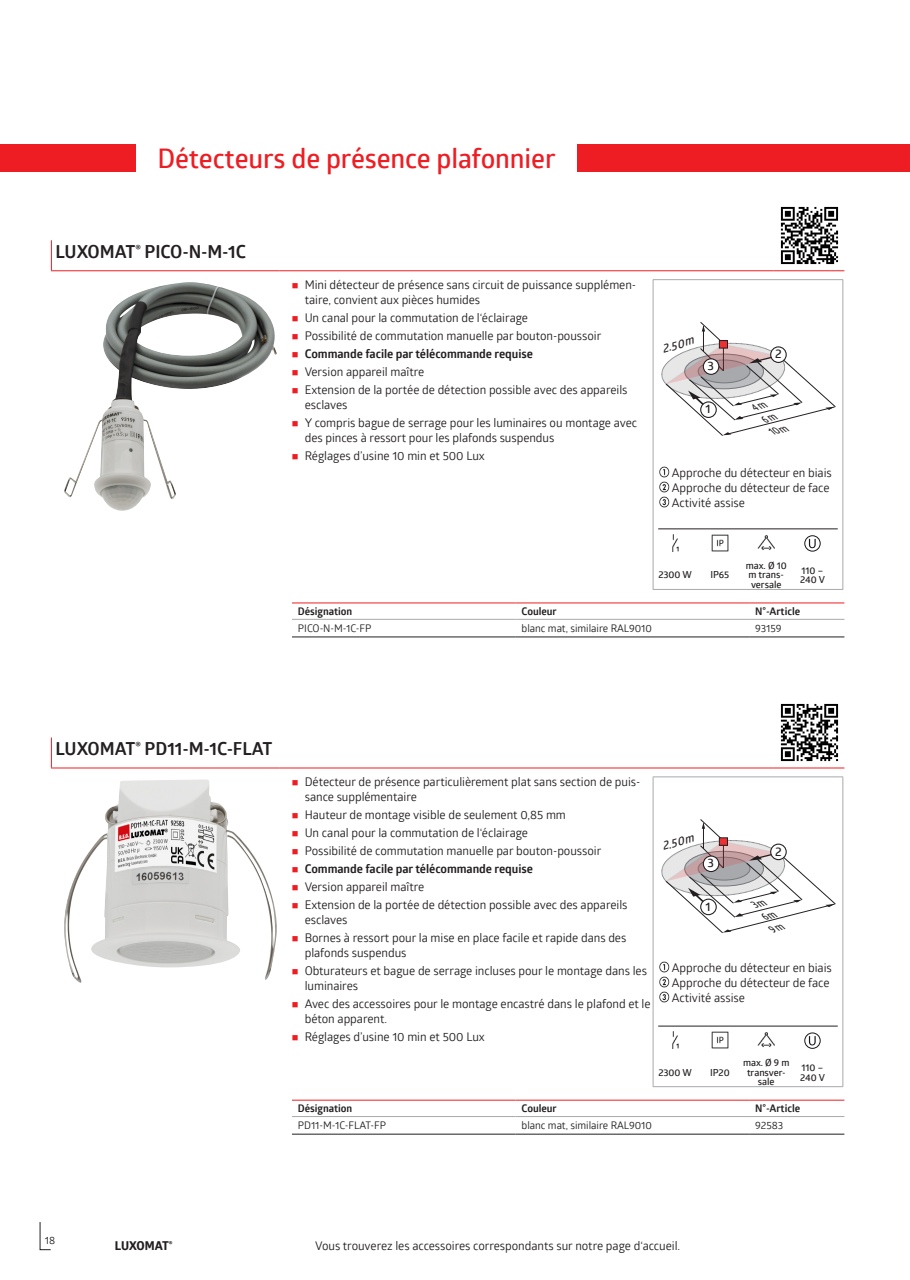
<style>
.page{position:relative;width:910px;height:1280px;background:#fff}
.page>*{position:absolute;margin:0;border:0;box-sizing:border-box;transform-origin:0 0}
.Kolumnentitel_Node_0{font:600 27px "Glober";letter-spacing:-.005em;color:#ee1d23}
.Produkt_Überschrift{font:700 18px "Glober";letter-spacing:-.005em;color:#231f20}
.t1{font:600 12.3px "Glober";color:#231f20}
.MASTER_Glober{font:12px/15px "Glober";letter-spacing:-.005em;color:#231f20}
.t2{font:700 12px "Glober";letter-spacing:-.005em;color:#231f20}
.Kolumnentitel_Node_0-2{font:700 12px "Globerx";letter-spacing:-.01em;color:#231f20}
.t3{font:italic 600 11.85px "Glober";color:#231f20;scale:.96 1}
.Produkttabelle_Körpe{font:10.5px "Glober";letter-spacing:-.005em;color:#231f20}
.Produkttabelle_Kopfz{font:700 10.5px "Glober";letter-spacing:-.005em;color:#231f20}
.Icon_Values_Condense{font:600 9.75px/9.8px "Glober";letter-spacing:-.005em;color:#231f20}
.Kolumnentitel_Node_0-3{font:700 7.05px "Globerx";color:#231f20}
</style>
<div class="page">
<div style="left:0;top:145px;width:901px;height:27px;background:#ee1d23"></div>
<svg style="left:39px;top:1222px;width:12px;height:28px"></svg>
<div style="left:901px;top:145px;width:9px;height:27px;background:#ee1d23"></div>
<div style="left:136px;top:140px;width:440px;height:36px;background:#fff"></div>
<hr style="left:773px;top:270px;width:71px;height:1px;background:#ee1d23">
<hr style="left:51px;top:240px;width:1px;height:30px;background:#ee1d23">
<hr style="left:51px;top:270px;width:213px;height:1px;background:#ee1d23">
<svg style="left:264px;top:270px;width:15px;height:1px"></svg>
<hr style="left:279px;top:270px;width:494px;height:1px;background:#ee1d23">
<img style="left:780px;top:206px;width:59px;height:59px">
<img style="left:64px;top:282px;width:213px;height:229px">
<hr style="left:653px;top:280px;width:1px;height:309px;background:#a8a9ad">
<hr style="left:653px;top:279px;width:190px;height:1px;background:#a8a9ad">
<hr style="left:842px;top:280px;width:1px;height:309px;background:#a8a9ad">
<hr style="left:653px;top:589px;width:190px;height:1px;background:#a8a9ad">
<svg style="left:659px;top:467px;width:11px;height:40px"></svg>
<hr style="left:658px;top:529px;width:180px;height:1px;background:#231f20">
<img style="left:672px;top:535px;width:7px;height:17px">
<img style="left:711px;top:535px;width:17px;height:17px">
<img style="left:758px;top:535px;width:17px;height:16px">
<div style="left:804px;top:535px;width:17px;height:16px;border:1px solid #17141a;border-radius:50%"></div>
<svg style="left:809px;top:539px;width:7px;height:9px"></svg>
<svg style="left:292px;top:618px;width:552px;height:1px"></svg>
<hr style="left:292px;top:637px;width:224px;height:1px;background:#231f20">
<hr style="left:516px;top:637px;width:233px;height:1px;background:#231f20">
<hr style="left:749px;top:637px;width:95px;height:1px;background:#231f20">
<hr style="left:292px;top:603px;width:224px;height:1px;background:#ee1d23">
<hr style="left:292px;top:619px;width:224px;height:1px;background:#a8a9ad">
<hr style="left:516px;top:619px;width:233px;height:1px;background:#a8a9ad">
<hr style="left:749px;top:619px;width:95px;height:1px;background:#a8a9ad">
<hr style="left:516px;top:603px;width:233px;height:1px;background:#ee1d23">
<hr style="left:749px;top:603px;width:95px;height:1px;background:#ee1d23">
<hr style="left:773px;top:768px;width:71px;height:1px;background:#ee1d23">
<hr style="left:51px;top:737px;width:1px;height:31px;background:#ee1d23">
<hr style="left:51px;top:768px;width:213px;height:1px;background:#ee1d23">
<svg style="left:264px;top:768px;width:15px;height:1px"></svg>
<hr style="left:279px;top:768px;width:494px;height:1px;background:#ee1d23">
<img style="left:780px;top:703px;width:59px;height:59px">
<img style="left:64px;top:779px;width:213px;height:204px">
<hr style="left:653px;top:777px;width:1px;height:309px;background:#a8a9ad">
<hr style="left:653px;top:776px;width:190px;height:1px;background:#a8a9ad">
<hr style="left:842px;top:777px;width:1px;height:309px;background:#a8a9ad">
<hr style="left:653px;top:1086px;width:190px;height:1px;background:#a8a9ad">
<svg style="left:659px;top:961px;width:11px;height:41px"></svg>
<hr style="left:658px;top:1026px;width:180px;height:1px;background:#231f20">
<img style="left:672px;top:1032px;width:7px;height:17px">
<img style="left:711px;top:1032px;width:17px;height:17px">
<img style="left:758px;top:1032px;width:17px;height:16px">
<div style="left:804px;top:1032px;width:17px;height:17px;border:1px solid #17141a;border-radius:50%"></div>
<svg style="left:809px;top:1036px;width:7px;height:9px"></svg>
<hr style="left:292px;top:1134px;width:224px;height:1px;background:#231f20">
<hr style="left:516px;top:1134px;width:233px;height:1px;background:#231f20">
<hr style="left:749px;top:1134px;width:95px;height:1px;background:#231f20">
<hr style="left:292px;top:1100px;width:224px;height:1px;background:#ee1d23">
<hr style="left:292px;top:1116px;width:224px;height:1px;background:#a8a9ad">
<hr style="left:516px;top:1116px;width:233px;height:1px;background:#a8a9ad">
<hr style="left:749px;top:1116px;width:95px;height:1px;background:#a8a9ad">
<hr style="left:516px;top:1100px;width:233px;height:1px;background:#ee1d23">
<hr style="left:749px;top:1100px;width:95px;height:1px;background:#ee1d23">
<svg style="left:661px;top:322px;width:175px;height:114px"></svg>
<svg style="left:661px;top:819px;width:175px;height:114px"></svg>
<p class="Kolumnentitel_Node_0" style="left:157px;top:139px;width:400px">Détecteurs de présence plafonnier</p>
<p class="Produkt_Überschrift" style="left:56px;top:239px;width:192px">LUXOMAT<sup>®</sup> PICO-N-M-1C</p>
<p class="MASTER_Glober" style="left:305px;top:276px;width:333px">Mini détecteur de présence sans circuit de puissance supplémen&shy;taire, convient aux pièces humides</p>
<p class="MASTER_Glober" style="left:305px;top:309px;width:225px">Un canal pour la commutation de l‘éclairage</p>
<p class="MASTER_Glober" style="left:305px;top:327px;width:298px">Possibilité de commutation manuelle par bouton-poussoir</p>
<p class="t2" style="left:305px;top:345px;width:230px">Commande facile par télécommande requise</p>
<p class="MASTER_Glober" style="left:305px;top:363px;width:121px">Version appareil maître</p>
<p class="MASTER_Glober" style="left:305px;top:381px;width:324px">Extension de la portée de détection possible avec des appareils esclaves</p>
<p class="MASTER_Glober" style="left:305px;top:414px;width:334px">Y compris bague de serrage pour les luminaires ou montage avec des pinces à ressort pour les plafonds suspendus</p>
<p class="MASTER_Glober" style="left:305px;top:447px;width:182px">Réglages d’usine 10 min et 500 Lux</p>
<p class="t3" style="left:660px;top:341px;width:35px;rotate:-17deg">2.50m</p>
<p class="t1" style="left:708px;top:357px;width:8px">3</p>
<p class="t1" style="left:705px;top:400px;width:7px">1</p>
<p class="t1" style="left:775px;top:345px;width:8px">2</p>
<p class="MASTER_Glober" style="left:672px;top:465px;width:161px">Approche du détecteur en biais</p>
<p class="MASTER_Glober" style="left:672px;top:480px;width:159px">Approche du détecteur de face</p>
<p class="MASTER_Glober" style="left:672px;top:495px;width:75px">Activité assise</p>
<p class="Icon_Values_Condense" style="left:658px;top:570px;width:35px">2300 W</p>
<p class="Icon_Values_Condense" style="left:710px;top:570px;width:20px">IP65</p>
<p class="Icon_Values_Condense" style="left:746px;top:560px;width:42px">max. Ø 10 m trans&shy;versale</p>
<p class="Icon_Values_Condense" style="left:800px;top:565px;width:26px">110 –<br>240 V</p>
<p class="Produkttabelle_Kopfz" style="left:298px;top:604px;width:56px">Désignation</p>
<p class="Produkttabelle_Kopfz" style="left:522px;top:604px;width:37px">Couleur</p>
<p class="Produkttabelle_Kopfz" style="left:755px;top:604px;width:46px">N°-Article</p>
<p class="Produkttabelle_Körpe" style="left:298px;top:621px;width:75px">PICO-N-M-1C-FP</p>
<p class="Produkttabelle_Körpe" style="left:522px;top:621px;width:132px">blanc mat, similaire RAL9010</p>
<p class="Produkttabelle_Körpe" style="left:755px;top:621px;width:28px">93159</p>
<p class="Produkt_Überschrift" style="left:56px;top:736px;width:218px">LUXOMAT<sup>®</sup> PD11-M-1C-FLAT</p>
<p class="MASTER_Glober" style="left:305px;top:774px;width:337px">Détecteur de présence particulièrement plat sans section de puis&shy;sance supplémentaire</p>
<p class="MASTER_Glober" style="left:305px;top:807px;width:263px">Hauteur de montage visible de seulement 0,85 mm</p>
<p class="MASTER_Glober" style="left:305px;top:825px;width:225px">Un canal pour la commutation de l‘éclairage</p>
<p class="MASTER_Glober" style="left:305px;top:843px;width:298px">Possibilité de commutation manuelle par bouton-poussoir</p>
<p class="t2" style="left:305px;top:860px;width:230px">Commande facile par télécommande requise</p>
<p class="MASTER_Glober" style="left:305px;top:879px;width:121px">Version appareil maître</p>
<p class="MASTER_Glober" style="left:305px;top:897px;width:324px">Extension de la portée de détection possible avec des appareils esclaves</p>
<p class="MASTER_Glober" style="left:305px;top:930px;width:323px">Bornes à ressort pour la mise en place facile et rapide dans des plafonds suspendus</p>
<p class="MASTER_Glober" style="left:305px;top:963px;width:344px">Obturateurs et bague de serrage incluses pour le montage dans les luminaires</p>
<p class="MASTER_Glober" style="left:305px;top:996px;width:347px">Avec des accessoires pour le montage encastré dans le plafond et le béton apparent.</p>
<p class="MASTER_Glober" style="left:305px;top:1029px;width:182px">Réglages d’usine 10 min et 500 Lux</p>
<p class="t3" style="left:660px;top:838px;width:35px;rotate:-17deg">2.50m</p>
<p class="t1" style="left:708px;top:854px;width:8px">3</p>
<p class="t1" style="left:705px;top:897px;width:7px">1</p>
<p class="t1" style="left:775px;top:842px;width:8px">2</p>
<p class="MASTER_Glober" style="left:672px;top:960px;width:161px">Approche du détecteur en biais</p>
<p class="MASTER_Glober" style="left:672px;top:975px;width:159px">Approche du détecteur de face</p>
<p class="MASTER_Glober" style="left:672px;top:990px;width:75px">Activité assise</p>
<p class="Icon_Values_Condense" style="left:658px;top:1067px;width:35px">2300 W</p>
<p class="Icon_Values_Condense" style="left:710px;top:1067px;width:21px">IP20</p>
<p class="Icon_Values_Condense" style="left:743px;top:1057px;width:48px;text-align:center">max. Ø 9 m transver&shy;sale</p>
<p class="Icon_Values_Condense" style="left:800px;top:1062px;width:26px">110 –<br>240 V</p>
<p class="Produkttabelle_Kopfz" style="left:298px;top:1101px;width:56px">Désignation</p>
<p class="Produkttabelle_Kopfz" style="left:522px;top:1101px;width:37px">Couleur</p>
<p class="Produkttabelle_Kopfz" style="left:755px;top:1101px;width:46px">N°-Article</p>
<p class="Produkttabelle_Körpe" style="left:298px;top:1118px;width:90px">PD11-M-1C-FLAT-FP</p>
<p class="Produkttabelle_Körpe" style="left:522px;top:1118px;width:132px">blanc mat, similaire RAL9010</p>
<p class="Produkttabelle_Körpe" style="left:755px;top:1118px;width:30px">92583</p>
<p class="Produkttabelle_Körpe" style="left:45px;top:1233px;width:12px">18</p>
<p class="Kolumnentitel_Node_0-2" style="left:115px;top:1237px;width:55px">LUXOMAT</p>
<p class="MASTER_Glober" style="left:315px;top:1238px;width:366px">Vous trouverez les accessoires correspondants sur notre page d‘accueil.</p>
<p class="Kolumnentitel_Node_0-3" style="left:169px;top:1238px;width:5px">®</p>
</div>
